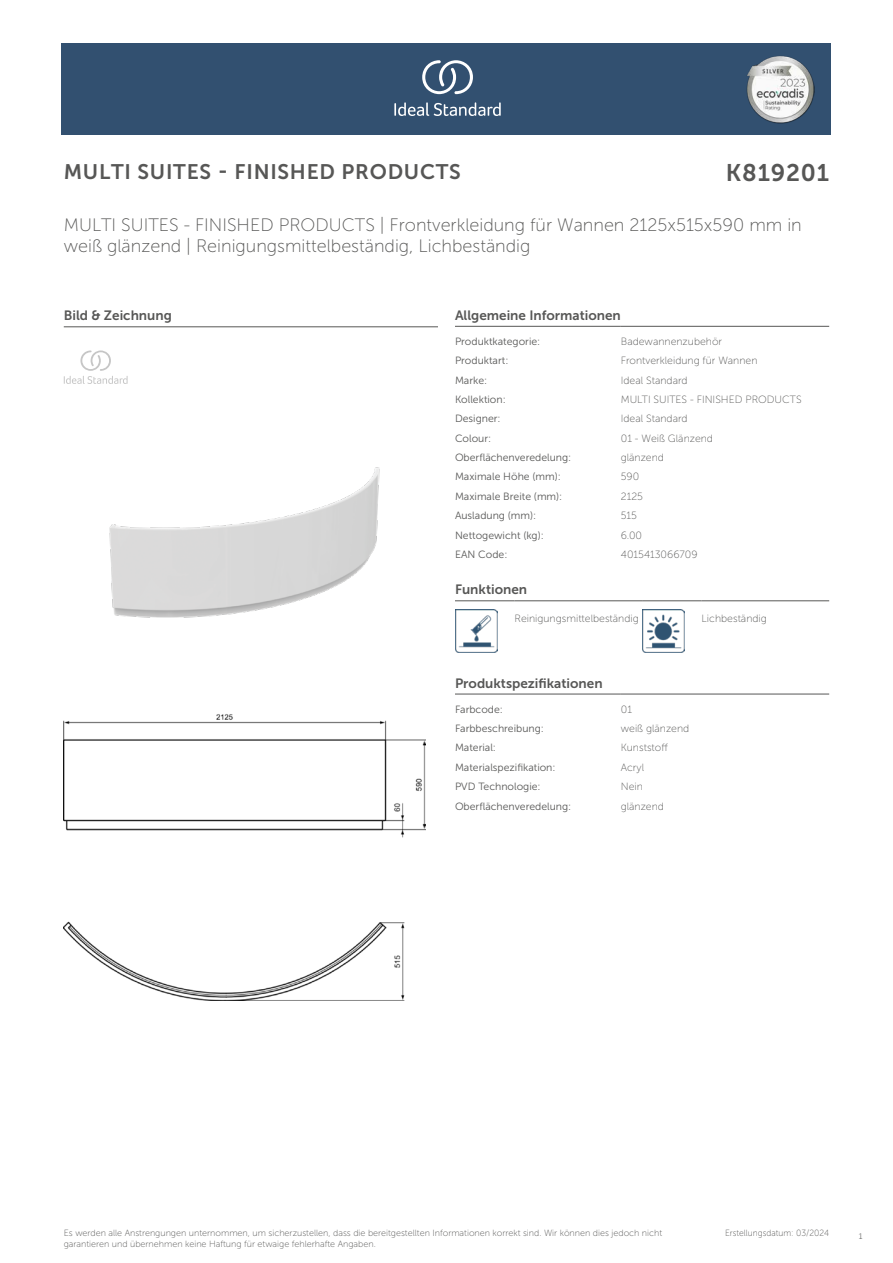
<style>
.page{position:relative;width:893px;height:1263px;background:#fff}
.page>*{position:absolute;margin:0;border:0;box-sizing:border-box;transform-origin:0 0}
.t1{font:24px "Museo Sans 700";letter-spacing:.035em;color:#575756}
.t2{font:21px "Museo Sans 700";letter-spacing:.035em;color:#575756}
.t3{font:18px/21.6px "Museo Sans 100";color:#575756}
.t4{font:13.5px "Museo Sans 700";color:#575756}
.t5{font:10.5px "Museo Sans 300";color:#575756}
.t6{font:10.5px "Museo Sans 100";color:#575756}
.t7{font:9px/10.8px "Museo Sans 100";color:#575756}
.t8{font:9px "Museo Sans 100";color:#575756;scale:.95 1}
.t9{font:300 9px "Calibri";color:#575756;scale:.95 1}
</style>
<div class="page">
<div style="left:62px;top:43px;width:769px;height:91px;background:#325070"></div>
<hr style="left:455px;top:326px;width:166px;height:1px;background:#575756">
<hr style="left:621px;top:326px;width:208px;height:1px;background:#575756">
<hr style="left:455px;top:600px;width:59px;height:1px;background:#575756">
<hr style="left:514px;top:600px;width:128px;height:1px;background:#575756">
<hr style="left:642px;top:600px;width:60px;height:1px;background:#575756">
<hr style="left:702px;top:600px;width:127px;height:1px;background:#575756">
<img style="left:455px;top:609px;width:42px;height:43px">
<img style="left:642px;top:609px;width:43px;height:43px">
<hr style="left:455px;top:694px;width:166px;height:1px;background:#575756">
<hr style="left:621px;top:694px;width:208px;height:1px;background:#575756">
<img style="left:64px;top:714px;width:361px;height:286px">
<hr style="left:64px;top:327px;width:374px;height:1px;background:#575756">
<svg style="left:64px;top:350px;width:64px;height:34px"></svg>
<img style="left:109px;top:467px;width:271px;height:151px">
<svg style="left:394px;top:102px;width:107px;height:14px"></svg>
<svg style="left:422px;top:60px;width:51px;height:34px"></svg>
<img style="left:746px;top:56px;width:68px;height:67px">
<h2 class="t2" style="left:64px;top:160px;width:399px">MULTI SUITES - FINISHED PRODUCTS</h2>
<h1 class="t1" style="left:726px;top:160px;width:105px">K819201</h1>
<h3 class="t3" style="left:64px;top:214px;width:740px">MULTI SUITES - FINISHED PRODUCTS | Frontverkleidung für Wannen 2125x515x590 mm in weiß glänzend | Reinigungsmittelbeständig, Lichbeständig</h3>
<p class="t4" style="left:64px;top:308px;width:110px">Bild &amp; Zeichnung</p>
<p class="t4" style="left:455px;top:308px;width:167px">Allgemeine Informationen</p>
<p class="t5" style="left:455px;top:336px;width:87px">Produktkategorie:</p>
<p class="t6" style="left:621px;top:336px;width:103px">Badewannenzubehör</p>
<p class="t5" style="left:455px;top:355px;width:55px">Produktart:</p>
<p class="t6" style="left:621px;top:355px;width:138px">Frontverkleidung für Wannen</p>
<p class="t5" style="left:455px;top:374px;width:34px">Marke:</p>
<p class="t6" style="left:621px;top:374px;width:68px">Ideal Standard</p>
<p class="t5" style="left:455px;top:394px;width:52px">Kollektion:</p>
<p class="t6" style="left:621px;top:394px;width:182px">MULTI SUITES - FINISHED PRODUCTS</p>
<p class="t5" style="left:455px;top:413px;width:47px">Designer:</p>
<p class="t6" style="left:621px;top:413px;width:68px">Ideal Standard</p>
<p class="t5" style="left:455px;top:432px;width:38px">Colour:</p>
<p class="t6" style="left:621px;top:433px;width:94px">01 - Weiß Glänzend</p>
<p class="t5" style="left:455px;top:452px;width:118px">Oberflächenveredelung:</p>
<p class="t6" style="left:621px;top:452px;width:45px">glänzend</p>
<p class="t5" style="left:455px;top:471px;width:107px">Maximale Höhe (mm):</p>
<p class="t6" style="left:621px;top:471px;width:20px">590</p>
<p class="t5" style="left:455px;top:491px;width:109px">Maximale Breite (mm):</p>
<p class="t6" style="left:621px;top:491px;width:24px">2125</p>
<p class="t5" style="left:455px;top:510px;width:83px">Ausladung (mm):</p>
<p class="t6" style="left:621px;top:510px;width:18px">515</p>
<p class="t5" style="left:455px;top:529px;width:90px">Nettogewicht (kg):</p>
<p class="t6" style="left:621px;top:529px;width:23px">6.00</p>
<p class="t5" style="left:455px;top:549px;width:54px">EAN Code:</p>
<p class="t6" style="left:621px;top:549px;width:78px">4015413066709</p>
<p class="t4" style="left:455px;top:582px;width:74px">Funktionen</p>
<p class="t6" style="left:514px;top:612px;width:126px">Reinigungsmittelbeständig</p>
<p class="t6" style="left:702px;top:612px;width:67px">Lichbeständig</p>
<p class="t4" style="left:455px;top:675px;width:149px">Produktspezifikationen</p>
<p class="t5" style="left:455px;top:703px;width:49px">Farbcode:</p>
<p class="t6" style="left:621px;top:703px;width:13px">01</p>
<p class="t5" style="left:455px;top:723px;width:90px">Farbbeschreibung:</p>
<p class="t6" style="left:621px;top:723px;width:70px">weiß glänzend</p>
<p class="t5" style="left:455px;top:742px;width:43px">Material:</p>
<p class="t6" style="left:621px;top:742px;width:48px">Kunststoff</p>
<p class="t5" style="left:455px;top:761px;width:102px">Materialspezifikation:</p>
<p class="t6" style="left:621px;top:762px;width:25px">Acryl</p>
<p class="t5" style="left:455px;top:781px;width:87px">PVD Technologie:</p>
<p class="t6" style="left:621px;top:781px;width:24px">Nein</p>
<p class="t5" style="left:455px;top:800px;width:118px">Oberflächenveredelung:</p>
<p class="t6" style="left:621px;top:800px;width:45px">glänzend</p>
<p class="t7" style="left:64px;top:1227px;width:600px">Es werden alle Anstrengungen unternommen, um sicherzustellen, dass die bereitgestellten Informationen korrekt sind. Wir können dies jedoch nicht garantieren und übernehmen keine Haftung für etwaige fehlerhafte Angaben.</p>
<p class="t8" style="left:725px;top:1228px;width:111px">Erstellungsdatum: 03/2024</p>
<p class="t9" style="left:858px;top:1230px;width:6px">1</p>
</div>
